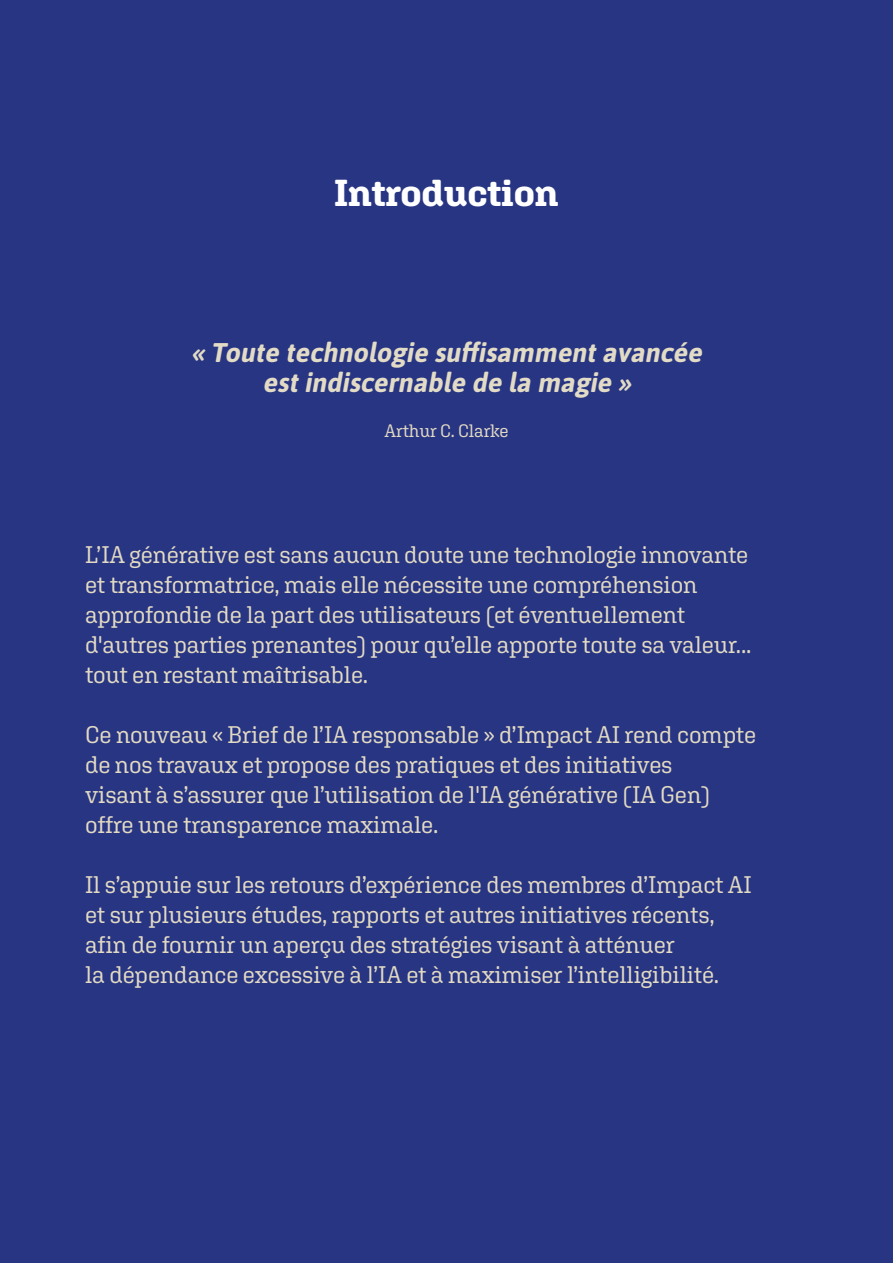
<style>
.page{position:relative;width:893px;height:1263px;background:#283583}
.page>*{position:absolute;margin:0;border:0;box-sizing:border-box;transform-origin:0 0}
.t1{font:700 37.5px "Aglet Slab";letter-spacing:-.01em;color:#fff}
.t2{font:italic 700 27px/30px "Asap";color:#e2dbc5;text-align:center}
.t3{font:24px/30px "Aglet Slab";letter-spacing:-.01em;color:#e2dac3}
.t4{font:18px "Aglet Slab";letter-spacing:-.005em;color:#e2dac3}
</style>
<div class="page">
<h1 class="t1" style="left:334px;top:170px;width:226px">Introduction</h1>
<p class="t2" style="left:191px;top:336px;width:518px">« Toute technologie suffisammentavancée estindiscernable de la magie »</p>
<p class="t4" style="left:384px;top:420px;width:126px">Arthur C. Clarke</p>
<p class="t3" style="left:85px;top:539px;width:668px">L’IA générative est sans aucun doute une technologie innovante et transformatrice, mais elle nécessite une compréhension approfondie de la part des utilisateurs (et éventuellement d'autres parties prenantes) pour qu’elle apporte toute sa valeur... tout en restant maîtrisable.</p>
<p class="t3" style="left:85px;top:719px;width:673px">Ce nouveau « Brief de l’IA responsable » d’Impact AI rend compte de nos travaux et propose des pratiques et des initiatives<br>visant à s’assurer que l’utilisation de l'IA générative (IA Gen) offre une transparence maximale.</p>
<p class="t3" style="left:85px;top:869px;width:668px">Il s’appuie sur les retours d’expérience des membres d’Impact AI et sur plusieurs études, rapports et autres initiatives récents, afin de fournir un aperçu des stratégies visant à atténuer<br>la dépendance excessive à l’IA et à maximiser l’intelligibilité.</p>
</div>
